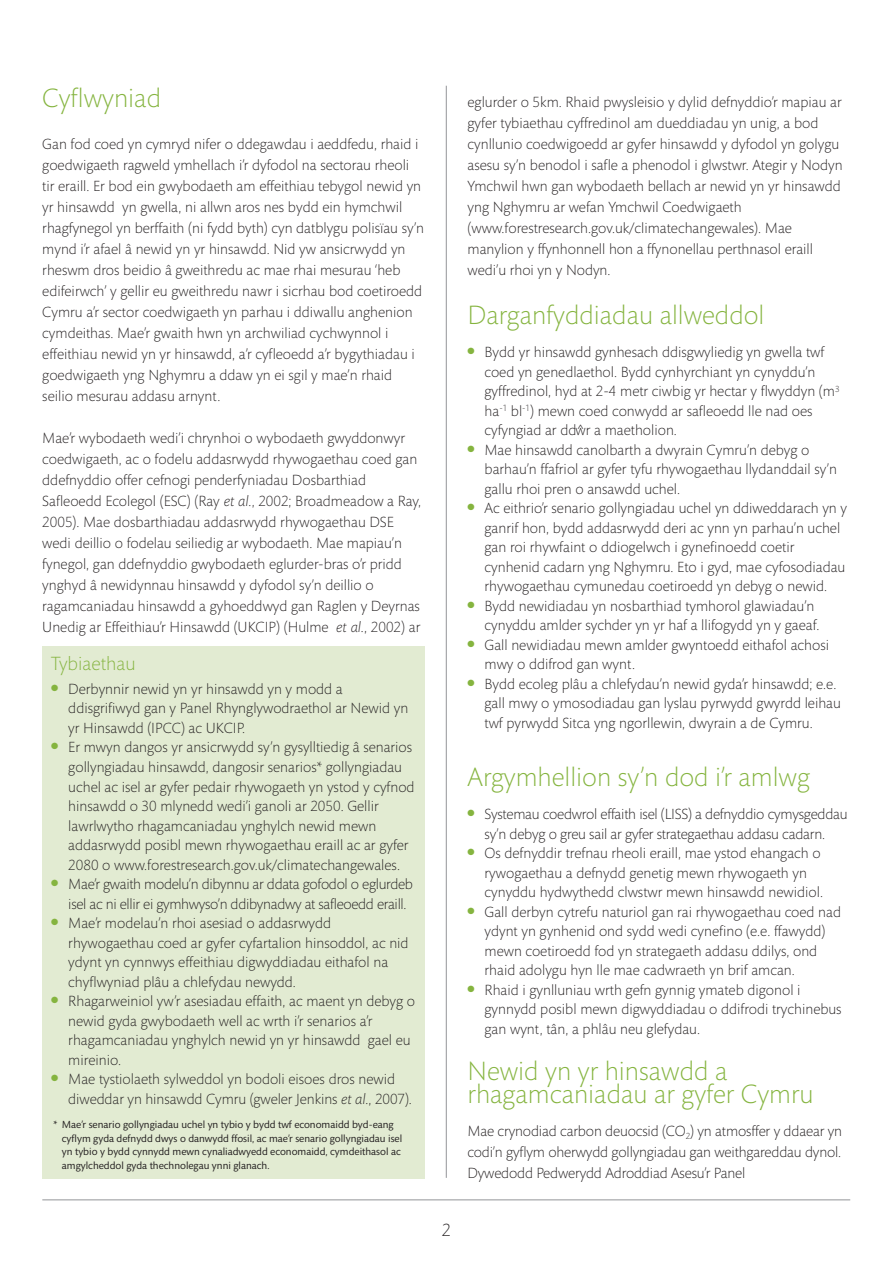
<style>
.page{position:relative;width:893px;height:1263px;background:#fff}
.page>*{position:absolute;margin:0;border:0;box-sizing:border-box;transform-origin:0 0}
.t1{font:300 27px/22.5px "Mundo Sans";color:#85b43f}
.t2{font:300 19.5px "Mundo Sans";color:#85b43f}
.t3{font:300 18px "Mundo Sans";color:#231f20}
.t4{font:300 15px/19.5px "Mundo Sans";color:#231f20}
.t5{font:300 15px/19.5px "Mundo Sans";letter-spacing:-.02em;color:#231f20}
.t6{font:10.5px/13.5px "Mundo Sans";color:#231f20}
.s1{font-style:italic}
</style>
<div class="page">
<hr style="left:42px;top:1199px;width:808px;height:1px;background:#939598">
<hr style="left:446px;top:86px;width:1px;height:1092px;background:#939598">
<div style="left:42px;top:647px;width:383px;height:531px;background:#e2ebd2"></div>
<h1 class="t1" style="left:42px;top:90px;width:120px">Cyflwyniad</h1>
<p class="t4" style="left:42px;top:135px;width:383px;line-height:21px">Gan fod coed yn cymryd nifer o ddegawdau i aeddfedu, rhaid i goedwigaeth ragweld ymhellach i’r dyfodol na sectorau rheoli tir eraill. Er bod ein gwybodaeth am effeithiau tebygol newid yn yr hinsawdd yn gwella, ni allwn aros nes bydd ein hymchwil rhagfynegol yn berffaith (ni fydd byth) cyn datblygu polisïau sy’n mynd i’r afael â newid yn yr hinsawdd. Nid yw ansicrwydd yn rheswm dros beidio â gweithredu ac mae rhai mesurau ‘heb edifeirwch’ y gellir eu gweithredu nawr i sicrhau bod coetiroedd Cymru a’r sector coedwigaeth yn parhau i ddiwallu anghenion cymdeithas. Mae’r gwaith hwn yn archwiliad cychwynnol i effeithiau newid yn yr hinsawdd, a’r cyfleoedd a’r bygythiadau i goedwigaeth yng Nghymru a ddaw yn ei sgil y mae’n rhaid seilio mesurau addasu arnynt.</p>
<p class="t4" style="left:42px;top:429px;width:380px;line-height:21px">Mae’r wybodaeth wedi’i chrynhoi o wybodaeth gwyddonwyr coedwigaeth, ac o fodelu addasrwydd rhywogaethau coed gan ddefnyddio offer cefnogi penderfyniadau Dosbarthiad Safleoedd Ecolegol (ESC) (Ray <span class="s1">et al.</span>, 2002; Broadmeadow a Ray, 2005). Mae dosbarthiadau addasrwydd rhywogaethau DSE wedi deillio o fodelau seiliedig ar wybodaeth. Mae mapiau’n fynegol, gan ddefnyddio gwybodaeth eglurder-bras o’r pridd ynghyd â newidynnau hinsawdd y dyfodol sy’n deillio o ragamcaniadau hinsawdd a gyhoeddwyd gan Raglen y Deyrnas Unedig ar Effeithiau’r Hinsawdd (UKCIP) (Hulme <span class="s1">et al.</span>, 2002) ar</p>
<h2 class="t2" style="left:51px;top:656px;width:86px">Tybiaethau</h2>
<p class="t4" style="left:68px;top:681px;width:341px;text-indent:-17px"><sup>●</sup> Derbynnir newid yn yr hinsawdd yn y modd a ddisgrifiwyd gan y Panel Rhynglywodraethol ar Newid yn yr Hinsawdd (IPCC) ac UKCIP.</p>
<p class="t4" style="left:68px;top:739px;width:348px;text-indent:-17px"><sup>●</sup> Er mwyn dangos yr ansicrwydd sy’n gysylltiedig â senarios gollyngiadau hinsawdd, dangosir senarios* gollyngiadau uchel ac isel ar gyfer pedair rhywogaeth yn ystod y cyfnod hinsawdd o 30 mlynedd wedi’i ganoli ar 2050. Gellir lawrlwytho rhagamcaniadau ynghylch newid mewn addasrwydd posibl mewn rhywogaethau eraill ac ar gyfer 2080 o www.forestresearch.gov.uk/climatechangewales.</p>
<p class="t5" style="left:68px;top:876px;width:346px;text-indent:-17px"><sup>●</sup> Mae’r gwaith modelu’n dibynnu ar ddata gofodol o eglurdeb isel ac ni ellir ei gymhwyso’n ddibynadwy at safleoedd eraill.</p>
<p class="t4" style="left:68px;top:915px;width:342px;text-indent:-17px"><sup>●</sup> Mae’r modelau’n rhoi asesiad o addasrwydd rhywogaethau coed ar gyfer cyfartalion hinsoddol, ac nid ydynt yn cynnwys effeithiau digwyddiadau eithafol na chyflwyniad plâu a chlefydau newydd.</p>
<p class="t4" style="left:68px;top:993px;width:348px;text-indent:-17px"><sup>●</sup> Rhagarweiniol yw’r asesiadau effaith, ac maent yn debyg o newid gyda gwybodaeth well ac wrth i’r senarios a’r rhagamcaniadau ynghylch newid yn yr hinsawdd gael eu mireinio.</p>
<p class="t4" style="left:68px;top:1071px;width:345px;text-indent:-17px"><sup>●</sup> Mae tystiolaeth sylweddol yn bodoli eisoes dros newid diweddar yn hinsawdd Cymru (gweler Jenkins <span class="s1">et al.</span>, 2007).</p>
<p class="t6" style="left:62px;top:1119px;width:342px;text-indent:-9px">* Mae’r senario gollyngiadau uchel yn tybio y bydd twf economaidd byd-eang cyflym gyda defnydd dwys o danwydd ffosil, ac mae’r senario gollyngiadau isel yn tybio y bydd cynnydd mewn cynaliadwyedd economaidd, cymdeithasol ac amgylcheddol gyda thechnolegau ynni glanach.</p>
<p class="t3" style="left:442px;top:1223px;width:11px">2</p>
<p class="t4" style="left:468px;top:93px;width:377px;line-height:21px">eglurder o 5km. Rhaid pwysleisio y dylid defnyddio’r mapiau ar gyfer tybiaethau cyffredinol am dueddiadau yn unig, a bod cynllunio coedwigoedd ar gyfer hinsawdd y dyfodol yn golygu asesu sy’n benodol i safle a phenodol i glwstwr. Ategir y Nodyn Ymchwil hwn gan wybodaeth bellach ar newid yn yr hinsawdd yng Nghymru ar wefan Ymchwil Coedwigaeth (www.forestresearch.gov.uk/climatechangewales). Mae manylion y ffynhonnell hon a ffynonellau perthnasol eraill wedi’u rhoi yn y Nodyn.</p>
<h1 class="t1" style="left:468px;top:307px;width:298px">Darganfyddiadau allweddol</h1>
<p class="t4" style="left:485px;top:344px;width:356px;text-indent:-17px"><sup>●</sup> Bydd yr hinsawdd gynhesach ddisgwyliedig yn gwella twf coed yn genedlaethol. Bydd cynhyrchiant yn cynyddu’n gyffredinol, hyd at 2-4 metr ciwbig yr hectar y flwyddyn (m<sup>3 </sup>ha<sup>-1</sup> bl<sup>-1</sup>) mewn coed conwydd ar safleoedd lle nad oes cyfyngiad ar ddw^r a maetholion.</p>
<p class="t4" style="left:485px;top:442px;width:354px;text-indent:-17px"><sup>●</sup> Mae hinsawdd canolbarth a dwyrain Cymru’n debyg o barhau’n ffafriol ar gyfer tyfu rhywogaethau llydanddail sy’n gallu rhoi pren o ansawdd uchel.</p>
<p class="t4" style="left:485px;top:500px;width:364px;text-indent:-17px"><sup>●</sup> Ac eithrio’r senario gollyngiadau uchel yn ddiweddarach yn y ganrif hon, bydd addasrwydd deri ac ynn yn parhau’n uchel gan roi rhywfaint o ddiogelwch i gynefinoedd coetir cynhenid cadarn yng Nghymru. Eto i gyd, mae cyfosodiadau rhywogaethau cymunedau coetiroedd yn debyg o newid.</p>
<p class="t4" style="left:485px;top:598px;width:336px;text-indent:-17px"><sup>●</sup> Bydd newidiadau yn nosbarthiad tymhorol glawiadau’n cynyddu amlder sychder yn yr haf a llifogydd yn y gaeaf.</p>
<p class="t4" style="left:485px;top:637px;width:346px;text-indent:-17px"><sup>●</sup> Gall newidiadau mewn amlder gwyntoedd eithafol achosi mwy o ddifrod gan wynt.</p>
<p class="t4" style="left:485px;top:676px;width:358px;text-indent:-17px"><sup>●</sup> Bydd ecoleg plâu a chlefydau’n newid gyda’r hinsawdd; e.e. gall mwy o ymosodiadau gan lyslau pyrwydd gwyrdd leihau twf pyrwydd Sitca yng ngorllewin, dwyrain a de Cymru.</p>
<h1 class="t1" style="left:468px;top:769px;width:344px">Argymhellion sy’n dod i’r amlwg</h1>
<p class="t4" style="left:468px;top:806px;width:382px;text-align:center"><sup>●</sup> Systemau coedwrol effaith isel (LISS) a defnyddio cymysgeddau sy’n debyg o greu sail ar gyfer strategaethau addasu cadarn.</p>
<p class="t4" style="left:485px;top:845px;width:340px;text-indent:-17px"><sup>●</sup> Os defnyddir trefnau rheoli eraill, mae ystod ehangach o rywogaethau a defnydd genetig mewn rhywogaeth yn cynyddu hydwythedd clwstwr mewn hinsawdd newidiol.</p>
<p class="t4" style="left:485px;top:904px;width:358px;text-indent:-17px"><sup>●</sup> Gall derbyn cytrefu naturiol gan rai rhywogaethau coed nad ydynt yn gynhenid ond sydd wedi cynefino (e.e. ffawydd) mewn coetiroedd fod yn strategaeth addasu ddilys, ond rhaid adolygu hyn lle mae cadwraeth yn brif amcan.</p>
<p class="t4" style="left:485px;top:982px;width:359px;text-indent:-17px"><sup>●</sup> Rhaid i gynlluniau wrth gefn gynnig ymateb digonol i gynnydd posibl mewn digwyddiadau o ddifrodi trychinebus gan wynt, tân, a phlâu neu glefydau.</p>
<h1 class="t1" style="left:468px;top:1063px;width:348px">Newid yn yr hinsawdd a rhagamcaniadau ar gyfer Cymru</h1>
<p class="t4" style="left:468px;top:1122px;width:376px;line-height:21px;text-align:justify">Mae crynodiad carbon deuocsid (CO<sub>2</sub>) yn atmosffer y ddaear yn codi’n gyflym oherwydd gollyngiadau gan weithgareddau dynol.<br>Dywedodd Pedwerydd Adroddiad Asesu’r Panel</p>
</div>
